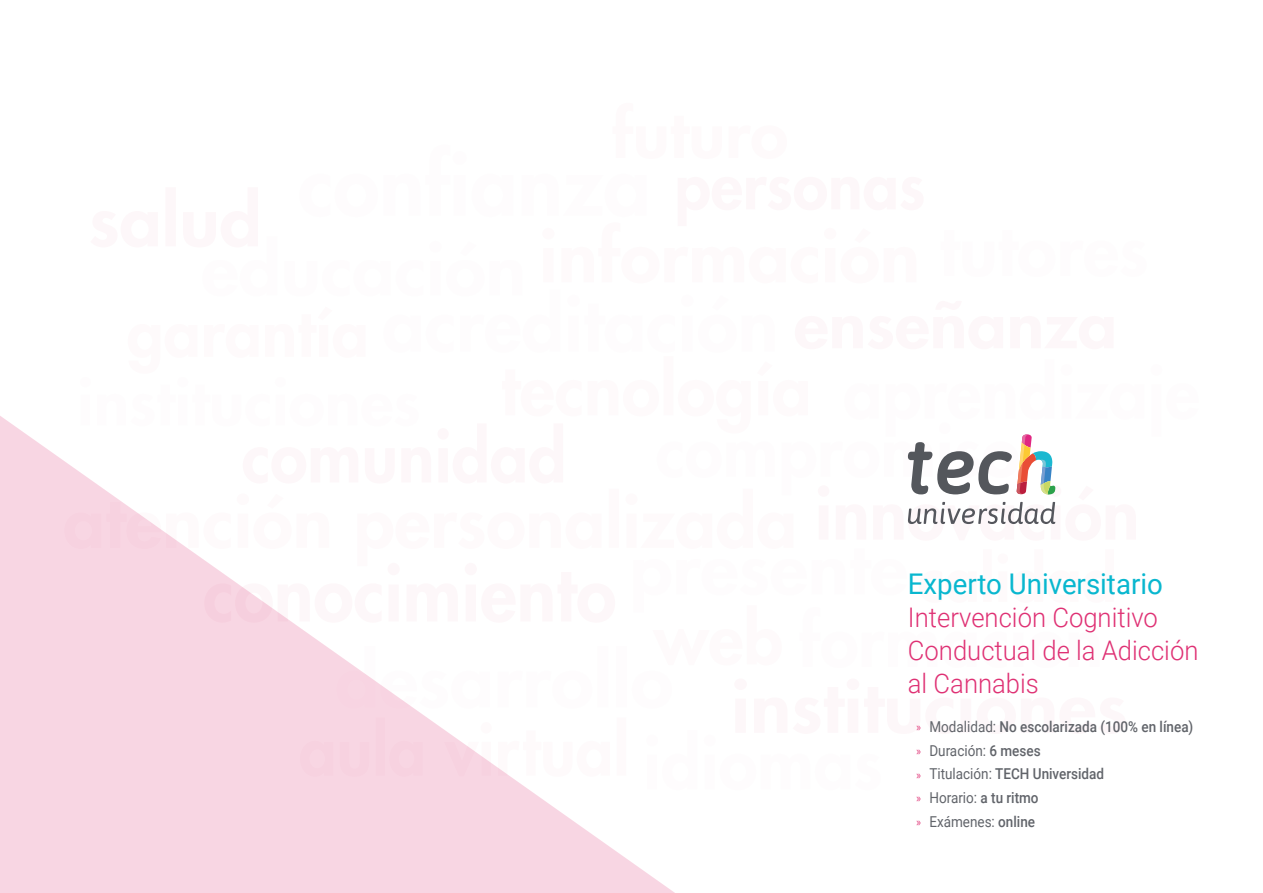
<style>
.page{position:relative;width:1263px;height:893px;background:#fff}
.page>*{position:absolute;margin:0;border:0;box-sizing:border-box;transform-origin:0 0}
.t1{font:28.5px "Roboto";color:#09b7cf}
.t2{font:300 27px/33px "Roboto";color:#df3174;scale:.95 1}
.t3{font:500 15px/23.7px "Roboto";color:#61646a;scale:.9 1}
.s1{font-family:"Myriad Pro";font-weight:400;font-size:12px;color:#df3174}
.s2{font-weight:400}
</style>
<div class="page">
<svg style="left:0;top:416px;width:675px;height:477px;background:#f8d9e5"></svg>
<svg style="left:64px;top:416px;width:992px;height:374px"></svg>
<h1 class="t1" style="left:908px;top:564px;width:256px">Experto Universitario</h1>
<h2 class="t2" style="left:908px;top:600px;width:307px">Intervención Cognitivo<br>Conductual de la Adicción al Cannabis</h2>
<p class="t3" style="left:916px;top:714px;width:309px"><span class="s1">»</span> <span class="s2">Modalidad:</span> No escolarizada (100% en línea) <span class="s1">»</span> <span class="s2">Duración:</span> 6 meses<br><span class="s1">»</span> <span class="s2">Titulación:</span> TECH Universidad<br><span class="s1">»</span> <span class="s2">Horario:</span> a tu ritmo<br><span class="s1">»</span> <span class="s2">Exámenes:</span> online</p>
</div>
